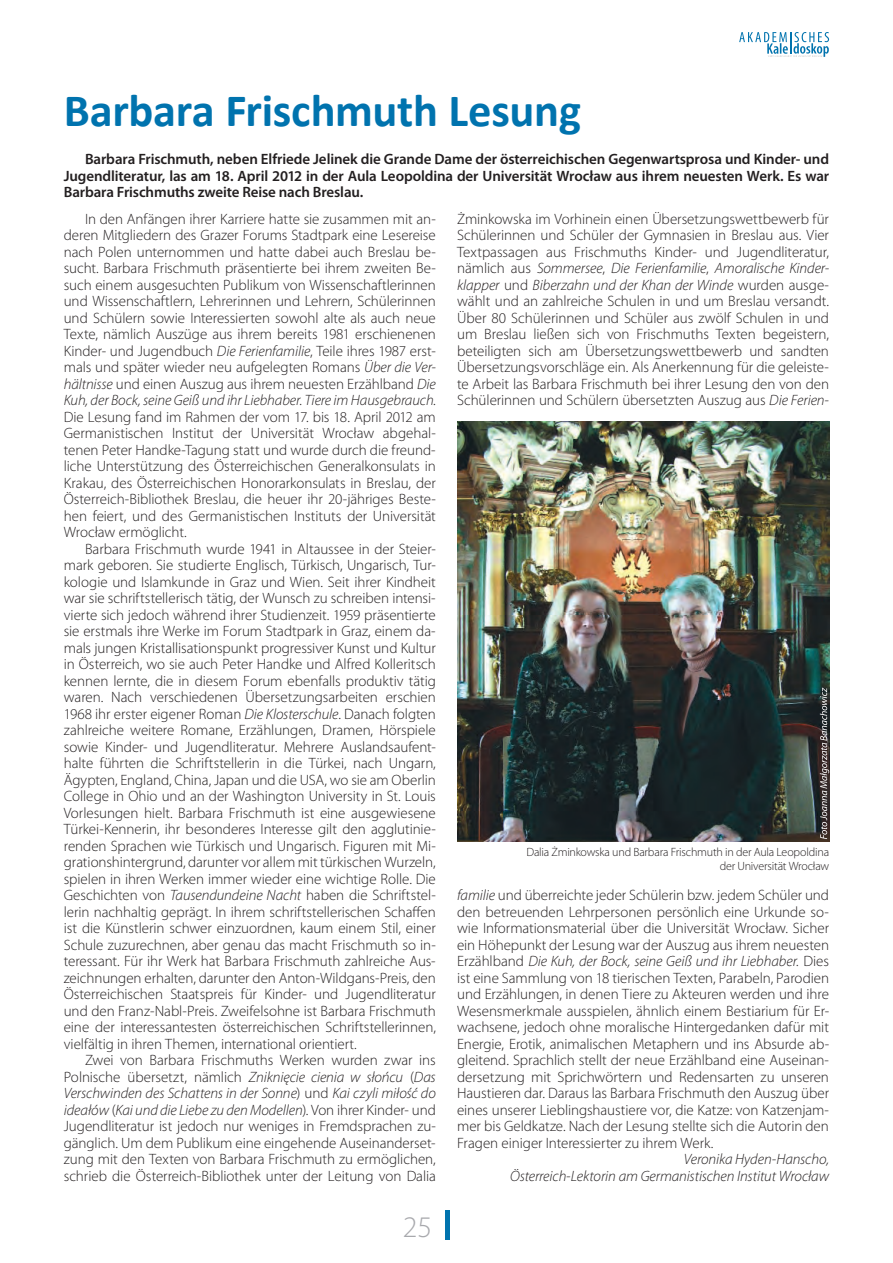
<style>
.page{position:relative;width:893px;height:1263px;background:#fff}
.page>*{position:absolute;margin:0;border:0;box-sizing:border-box;transform-origin:0 0}
.t1{font:700 46.5px "Calibri";letter-spacing:-.005em;color:#0073ae}
.t2{font:300 30px "Myriad Pro";color:#a8a9ad}
.t3{font:300 15px/16.5px "Myriad Pro";letter-spacing:-.005em;color:#231f20;text-align:justify}
.t4{font:600 15px/16.5px "Myriad Pro";letter-spacing:-.01em;color:#231f20;text-align:justify}
.t5{font:italic 300 15px/16.5px "Myriad Pro";letter-spacing:-.005em;color:#231f20;text-align:right}
.t6{font:300 12px/13.5px "Myriad Pro";letter-spacing:-.02em;color:#231f20;text-align:right}
.s1{font-style:italic}
</style>
<div class="page">
<div style="left:445px;top:1210px;width:5px;height:30px;background:#0073ae"></div>
<svg style="left:739px;top:32px;width:90px;height:25px"></svg>
<img style="left:457px;top:421px;width:372px;height:421px">
<svg style="left:820px;top:688px;width:9px;height:151px"></svg>
<h1 class="t1" style="left:64px;top:91px;width:519px">Barbara Frischmuth Lesung</h1>
<p class="t4" style="left:64px;top:152px;width:767px;text-indent:21px">Barbara Frischmuth, neben Elfriede Jelinek die Grande Dame der österreichischen Gegenwartsprosa und Kinder- und Jugendliteratur, las am 18. April 2012 in der Aula Leopoldina der Universität Wrocław aus ihrem neuesten Werk. Es war Barbara Frischmuths zweite Reise nach Breslau.</p>
<p class="t3" style="left:457px;top:212px;width:374px">Żminkowska im Vorhinein einen Übersetzungswettbewerb für Schülerinnen und Schüler der Gymnasien in Breslau aus. Vier Textpassagen aus Frischmuths Kinder- und Jugendliteratur, nämlich aus <span class="s1">Sommersee</span>, <span class="s1">Die Ferienfamilie</span>, <span class="s1">Amoralische Kinder&shy;klapper</span> und <span class="s1">Biberzahn und der Khan der Winde</span> wurden ausge&shy;wählt und an zahlreiche Schulen in und um Breslau versandt.<br>Über 80 Schülerinnen und Schüler aus zwölf Schulen in und um Breslau ließen sich von Frischmuths Texten begeistern, beteiligten sich am Übersetzungswettbewerb und sandten Übersetzungsvorschläge ein. Als Anerkennung für die geleiste&shy;te Arbeit las Barbara Frischmuth bei ihrer Lesung den von den Schülerinnen und Schülern übersetzten Auszug aus <span class="s1">Die Ferien-</span></p>
<p class="t3" style="left:64px;top:212px;width:374px;text-indent:21px">In den Anfängen ihrer Karriere hatte sie zusammen mit an&shy;deren Mitgliedern des Grazer Forums Stadtpark eine Lesereise nach Polen unternommen und hatte dabei auch Breslau be&shy;sucht. Barbara Frischmuth präsentierte bei ihrem zweiten Be&shy;such einem ausgesuchten Publikum von Wissenschaftlerinnen und Wissenschaftlern, Lehrerinnen und Lehrern, Schülerinnen und Schülern sowie Interessierten sowohl alte als auch neue Texte, nämlich Auszüge aus ihrem bereits 1981 erschienenen Kinder- und Jugendbuch <span class="s1">Die Ferienfamilie</span>, Teile ihres 1987 erst&shy;mals und später wieder neu aufgelegten Romans <span class="s1">Über die Ver&shy;hältnisse</span> und einen Auszug aus ihrem neuesten Erzählband <span class="s1">Die Kuh, der Bock, seine Geiß und ihr Liebhaber. Tiere im Hausgebrauch</span>.<br>Die Lesung fand im Rahmen der vom 17. bis 18. April 2012 am Germanistischen Institut der Universität Wrocław abgehal&shy;tenen Peter Handke-Tagung statt und wurde durch die freund&shy;liche Unterstützung des Österreichischen Generalkonsulats in Krakau, des Österreichischen Honorarkonsulats in Breslau, der Österreich-Bibliothek Breslau, die heuer ihr 20-jähriges Beste&shy;hen feiert, und des Germanistischen Instituts der Universität Wrocław ermöglicht.</p>
<p class="t3" style="left:64px;top:542px;width:374px;text-indent:21px">Barbara Frischmuth wurde 1941 in Altaussee in der Steier&shy;mark geboren. Sie studierte Englisch, Türkisch, Ungarisch, Tur&shy;kologie und Islamkunde in Graz und Wien. Seit ihrer Kindheit war sie schriftstellerisch tätig, der Wunsch zu schreiben intensi&shy;vierte sich jedoch während ihrer Studienzeit. 1959 präsentierte sie erstmals ihre Werke im Forum Stadtpark in Graz, einem da&shy;mals jungen Kristallisationspunkt progressiver Kunst und Kultur in Österreich, wo sie auch Peter Handke und Alfred Kolleritsch kennen lernte, die in diesem Forum ebenfalls produktiv tätig waren. Nach verschiedenen Übersetzungsarbeiten erschien 1968 ihr erster eigener Roman <span class="s1">Die Klosterschule</span>. Danach folgten zahlreiche weitere Romane, Erzählungen, Dramen, Hörspiele sowie Kinder- und Jugendliteratur. Mehrere Auslandsaufent&shy;halte führten die Schriftstellerin in die Türkei, nach Ungarn, Ägypten, England, China, Japan und die USA, wo sie am Oberlin College in Ohio und an der Washington University in St. Louis Vorlesungen hielt. Barbara Frischmuth ist eine ausgewiesene Türkei-Kennerin, ihr besonderes Interesse gilt den agglutinie&shy;renden Sprachen wie Türkisch und Ungarisch. Figuren mit Mi&shy;grationshintergrund, darunter vor allem mit türkischen Wurzeln, spielen in ihren Werken immer wieder eine wichtige Rolle. Die Geschichten von <span class="s1">Tausendundeine Nacht</span> haben die Schriftstel&shy;lerin nachhaltig geprägt. In ihrem schriftstellerischen Schaffen ist die Künstlerin schwer einzuordnen, kaum einem Stil, einer Schule zuzurechnen, aber genau das macht Frischmuth so in&shy;teressant. Für ihr Werk hat Barbara Frischmuth zahlreiche Aus&shy;zeichnungen erhalten, darunter den Anton-Wildgans-Preis, den Österreichischen Staatspreis für Kinder- und Jugendliteratur und den Franz-Nabl-Preis. Zweifelsohne ist Barbara Frischmuth eine der interessantesten österreichischen Schriftstellerinnen, vielfältig in ihren Themen, international orientiert.</p>
<p class="t3" style="left:64px;top:1053px;width:374px;text-indent:21px">Zwei von Barbara Frischmuths Werken wurden zwar ins Polnische übersetzt, nämlich <span class="s1">Zniknięcie cienia w słońcu</span> (<span class="s1">Das Verschwinden des Schattens in der Sonne</span>) und <span class="s1">Kai czyli miłość do ideałów</span> (<span class="s1">Kai und die Liebe zu den Modellen</span>). Von ihrer Kinder- und Jugendliteratur ist jedoch nur weniges in Fremdsprachen zu&shy;gänglich. Um dem Publikum eine eingehende Auseinanderset&shy;zung mit den Texten von Barbara Frischmuth zu ermöglichen, schrieb die Österreich-Bibliothek unter der Leitung von Dalia</p>
<p class="t6" style="left:527px;top:846px;width:304px">Dalia Żminkowska und Barbara Frischmuth in der Aula Leopoldina der Universität Wrocław</p>
<p class="t3" style="left:457px;top:888px;width:373px"><span class="s1">familie</span> und überreichte jeder Schülerin bzw. jedem Schüler und den betreuenden Lehrpersonen persönlich eine Urkunde so&shy;wie Informationsmaterial über die Universität Wrocław. Sicher ein Höhepunkt der Lesung war der Auszug aus ihrem neuesten Erzählband <span class="s1">Die Kuh, der Bock, seine Geiß und ihr Liebhaber.</span> Dies ist eine Sammlung von 18 tierischen Texten, Parabeln, Parodien und Erzählungen, in denen Tiere zu Akteuren werden und ihre Wesensmerkmale ausspielen, ähnlich einem Bestiarium für Er&shy;wachsene, jedoch ohne moralische Hintergedanken dafür mit Energie, Erotik, animalischen Metaphern und ins Absurde ab&shy;gleitend. Sprachlich stellt der neue Erzählband eine Auseinan&shy;dersetzung mit Sprichwörtern und Redensarten zu unseren Haustieren dar. Daraus las Barbara Frischmuth den Auszug über eines unserer Lieblingshaustiere vor, die Katze: von Katzenjam&shy;mer bis Geldkatze. Nach der Lesung stellte sich die Autorin den Fragen einiger Interessierter zu ihrem Werk.</p>
<p class="t5" style="left:510px;top:1152px;width:320px">Veronika Hyden-Hanscho,<br>Österreich-Lektorin am Germanistischen Institut Wrocław</p>
<h2 class="t2" style="left:403px;top:1216px;width:31px">25</h2>
</div>
